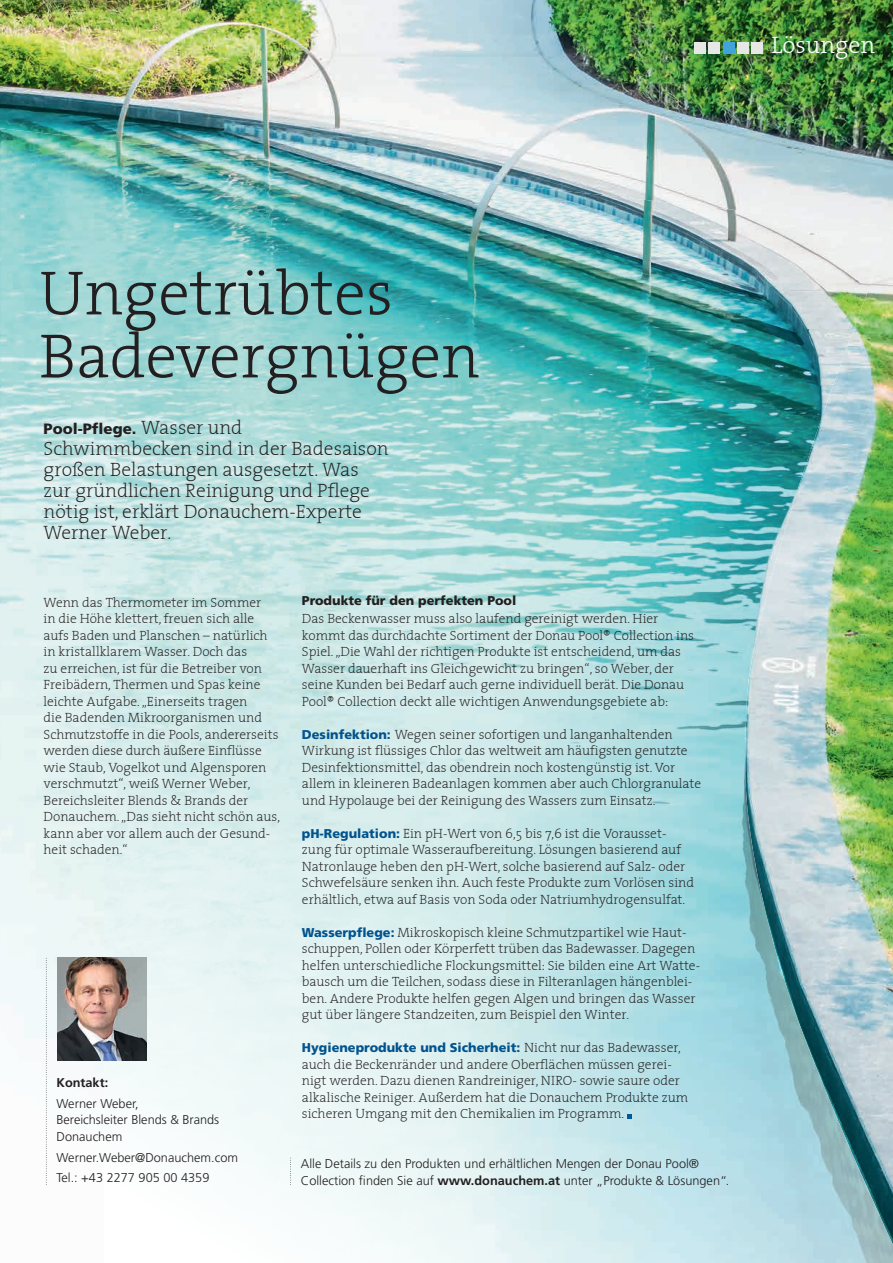
<style>
.page{position:relative;width:893px;height:1263px;background:#fff}
.page>*{position:absolute;margin:0;border:0;box-sizing:border-box;transform-origin:0 0}
.t1{font:63px/63px "The Serif Light Plain";color:#231f20}
.t2{font:24px "The Serif Light Plain";color:#fff}
.t3{font:19.5px/21px "The Serif Extra Light Plain";color:#231f20}
.t4{font:900 15px "Frutiger";color:#231f20}
.t5{font:13.5px/16.5px "The Serif Extra Light Plain";color:#231f20}
.t6{font:300 12.75px/16.5px "Frutiger";color:#231f20}
.t7{font:900 12.75px "Frutiger";color:#01538e}
.t8{font:900 12.75px "Frutiger";color:#231f20}
.t9{font:700 12.75px "Frutiger";color:#231f20}
.s1{font-family:"The Serif Extra Light Plain";font-weight:400;font-size:19.5px}
.s2{font-family:"Frutiger";font-weight:900;font-size:12.75px;color:#01538e}
.s3{font-family:"The Serif Extra Light Plain";font-weight:400;font-size:13.5px;color:#231f20}
.s4{font-weight:700}
</style>
<div class="page">
<img style="left:0;top:0;width:893px;height:1126px">
<img style="left:105px;top:140px;width:368px;height:1123px">
<img style="left:0;top:128px;width:105px;height:1055px">
<img style="left:473px;top:181px;width:420px;height:205px">
<img style="left:473px;top:386px;width:360px;height:155px">
<img style="left:473px;top:540px;width:309px;height:413px">
<img style="left:473px;top:953px;width:368px;height:310px">
<img style="left:840px;top:1126px;width:53px;height:137px">
<svg style="left:290px;top:1158px;width:1px;height:27px"></svg>
<svg style="left:46px;top:958px;width:1px;height:227px"></svg>
<img style="left:57px;top:958px;width:90px;height:102px">
<svg style="left:627px;top:1114px;width:4px;height:4px"></svg>
<div style="left:694px;top:42px;width:11px;height:11px;background:#e5e8e5"></div>
<div style="left:708px;top:42px;width:12px;height:11px;background:#e5e8e5"></div>
<div style="left:723px;top:42px;width:11px;height:11px;background:#3fa4dc"></div>
<div style="left:737px;top:42px;width:12px;height:11px;background:#e5e8e5"></div>
<div style="left:752px;top:42px;width:11px;height:11px;background:#e5e8e5"></div>
<h2 class="t2" style="left:772px;top:26px;width:105px">Lösungen</h2>
<h1 class="t1" style="left:39px;top:259px;width:442px">Ungetrübtes<br>Badevergnügen</h1>
<p class="t4" style="left:44px;top:420px;width:200px">Pool-Pflege. <span class="s1">Wasser und</span></p>
<h3 class="t3" style="left:44px;top:437px;width:347px">Schwimmbecken sind in der Badesaison großen Belastungen ausgesetzt. Was zur gründlichen Reinigung und Pflege nötig ist, erklärt Donauchem-Experte Werner Weber.</h3>
<p class="t5" style="left:44px;top:593px;width:238px">Wenn das Thermometer im Sommer<br>in die Höhe klettert, freuen sich alle aufs Baden und Planschen – natürlich in kristallklarem Wasser. Doch das<br>zu erreichen, ist für die Betreiber von Freibädern, Thermen und Spas keine leichte Aufgabe. „Einerseits tragen<br>die Badenden Mikroorganismen und Schmutzstoffe in die Pools, andererseits werden diese durch äußere Einflüsse wie Staub, Vogelkot und Algensporen verschmutzt“, weiß Werner Weber, Bereichsleiter Blends &amp; Brands der Donauchem. „Das sieht nicht schön aus, kann aber vor allem auch der Gesund&shy;heit schaden.“</p>
<p class="t9" style="left:57px;top:1075px;width:53px">Kontakt:</p>
<p class="t6" style="left:57px;top:1095px;width:164px">Werner Weber,<br>Bereichsleiter Blends &amp; Brands<br>Donauchem</p>
<p class="t6" style="left:57px;top:1147px;width:183px;line-height:20.7px">Werner.Weber@Donauchem.com<br>Tel.: +43 2277 905 00 4359</p>
<p class="t8" style="left:302px;top:593px;width:216px">Produkte für den perfekten Pool</p>
<p class="t5" style="left:302px;top:610px;width:394px">Das Beckenwasser muss also laufend gereinigt werden. Hier kommt das durchdachte Sortiment der Donau Pool® Collection ins Spiel. „Die Wahl der richtigen Produkte ist entscheidend, um das Wasser dauerhaft ins Gleich gewicht zu bringen“, so Weber, der seine Kunden bei Bedarf auch gerne individuell berät. Die Donau Pool® Collection deckt alle wichtigen An wendungsgebiete ab:</p>
<p class="t5" style="left:302px;top:725px;width:401px"><span class="s2">Desinfektion:</span> Wegen seiner sofortigen und langanhaltenden Wirkung ist flüssiges Chlor das weltweit am häufigsten genutzte Desinfektionsmittel, das obendrein noch kostengünstig ist. Vor allem in kleineren Badeanlagen kommen aber auch Chlorgranulate und Hypolauge bei der Reinigung des Wassers zum Einsatz.</p>
<p class="t5" style="left:302px;top:824px;width:394px"><span class="s2">pH-Regulation:</span> Ein pH-Wert von 6,5 bis 7,6 ist die Vorausset&shy;zung für optimale Wasseraufbereitung. Lösungen basierend auf Natronlauge heben den pH-Wert, solche basierend auf Salz- oder Schwefelsäure senken ihn. Auch feste Produkte zum Vorlösen sind erhältlich, etwa auf Basis von Soda oder Natriumhydrogensulfat.</p>
<p class="t5" style="left:302px;top:923px;width:400px"><span class="s2">Wasserpflege:</span> Mikroskopisch kleine Schmutzpartikel wie Haut&shy;schuppen, Pollen oder Körperfett trüben das Badewasser. Dagegen helfen unterschiedliche Flockungsmittel: Sie bilden eine Art Watte&shy;bausch um die Teilchen, sodass diese in Filteranlagen hängenblei&shy;ben. Andere Produkte helfen gegen Algen und bringen das Wasser gut über längere Standzeiten, zum Beispiel den Winter.</p>
<p class="t7" style="left:302px;top:1040px;width:381px">Hygieneprodukte und Sicherheit: <span class="s3">Nicht nur das Badewasser,</span></p>
<p class="t5" style="left:302px;top:1055px;width:388px">auch die Beckenränder und andere Oberflächen müssen gerei&shy;nigt werden. Dazu dienen Randreiniger, NIRO- sowie saure oder alkalische Reiniger. Außerdem hat die Donauchem Produkte zum sicheren Umgang mit den Chemikalien im Programm.</p>
<p class="t6" style="left:301px;top:1155px;width:430px">Alle Details zu den Produkten und erhältlichen Mengen der Donau Pool®<br>Collection finden Sie auf <span class="s4">www.donauchem.at</span> unter „Produkte &amp; Lösungen“.</p>
</div>
